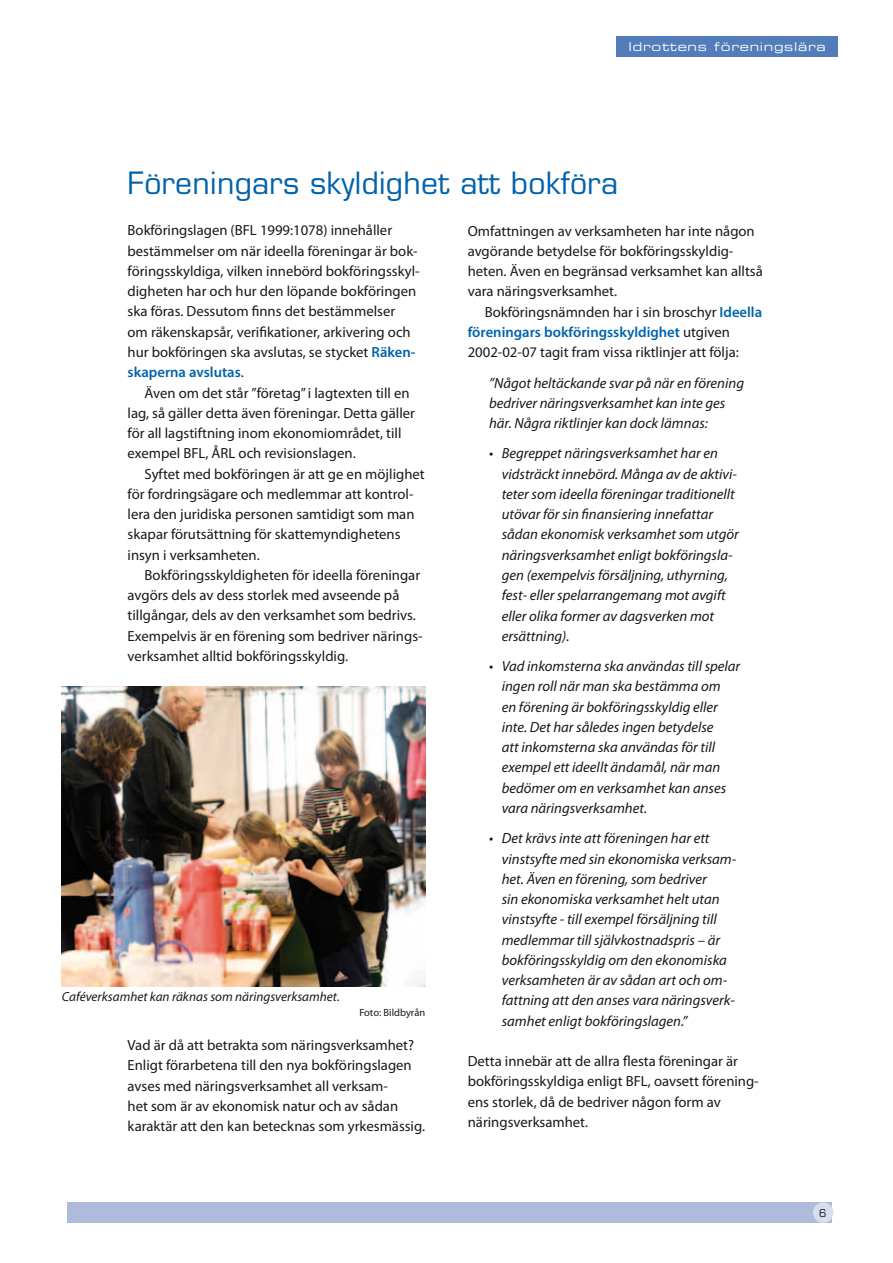
<style>
.page{position:relative;width:893px;height:1263px;background:#fff}
.page>*{position:absolute;margin:0;border:0;box-sizing:border-box;transform-origin:0 0}
.t1{font:30px "Eurostile";letter-spacing:.01em;color:#0063aa}
.t2{font:14.7px/20.2px "Myriad Pro";color:#1a171c}
.t3{font:italic 14.7px/20.2px "Myriad Pro";color:#1a171c}
.t4{font:italic 13.2px "Myriad Pro";color:#1a171c}
.t5{font:12px "Eurostile Extended Two";letter-spacing:.06em;color:#fff}
.t6{font:10.5px "Myriad Pro";color:#1a171c}
.t7{font:10.5px "Eurostile";color:#1a171c}
.s1{font-weight:600;color:#0063aa}
</style>
<div class="page">
<div style="left:67px;top:1202px;width:764px;height:21px;background:#aebbdd"></div>
<div style="left:813px;top:1202px;width:20px;height:21px;background:#d9ddee;border-radius:50%"></div>
<div style="left:617px;top:37px;width:221px;height:20px;background:#527dba"></div>
<img style="left:62px;top:686px;width:363px;height:300px">
<p class="t5" style="left:629px;top:38px;width:199px">Idrottens föreningslära</p>
<h1 class="t1" style="left:128px;top:165px;width:492px">Föreningars skyldighet att bokföra</h1>
<p class="t2" style="left:128px;top:220px;width:294px">Bokföringslagen (BFL 1999:1078) innehåller bestämmelser om när ideella föreningar är bok&shy;föringsskyldiga, vilken innebörd bokföringsskyl&shy;digheten har och hur den löpande bokföringen ska föras. Dessutom finns det bestämmelser<br>om räkenskapsår, verifikationer, arkivering och hur bokföringen ska avslutas, se stycket <span class="s1">Räken&shy;skaperna avslutas</span>.</p>
<p class="t2" style="left:128px;top:382px;width:289px;text-indent:17px">Även om det står ”företag” i lagtexten till en lag, så gäller detta även föreningar. Detta gäller för all lagstiftning inom ekonomiområdet, till exempel BFL, ÅRL och revisionslagen.</p>
<p class="t2" style="left:128px;top:463px;width:299px;text-indent:17px">Syftet med bokföringen är att ge en möjlighet för fordringsägare och medlemmar att kontrol&shy;lera den juridiska personen samtidigt som man skapar förutsättning för skattemyndighetens insyn i verksamheten.</p>
<p class="t2" style="left:128px;top:565px;width:297px;text-indent:17px">Bokföringsskyldigheten för ideella föreningar avgörs dels av dess storlek med avseende på tillgångar, dels av den verksamhet som bedrivs.<br>Exempelvis är en förening som bedriver närings&shy;verksamhet alltid bokföringsskyldig.</p>
<p class="t2" style="left:468px;top:220px;width:297px">Omfattningen av verksamheten har inte någon avgörande betydelse för bok förings skyldig&shy;heten. Även en begränsad verksamhet kan alltså vara näringsverksamhet.</p>
<p class="t2" style="left:468px;top:301px;width:296px;text-indent:17px">Bokföringsnämnden har i sin broschyr <span class="s1">Ideella föreningars bokföringsskyldighet</span> utgiven<br>2002-02-07 tagit fram vissa riktlinjer att följa:</p>
<p class="t3" style="left:489px;top:372px;width:257px">”Något heltäckande svar på när en förening bedriver näringsverksamhet kan inte ges här. Några riktlinjer kan dock lämnas:</p>
<p class="t3" style="left:502px;top:443px;width:238px;text-indent:-13px">• Begreppet näringsverksamhet har en vidsträckt innebörd. Många av de aktivi&shy;teter som ideella föreningar traditionellt utövar för sin finansiering innefattar sådan ekonomisk verksamhet som utgör näringsverksamhet enligt bokföringsla&shy;gen (exempelvis försäljning, uthyrning, fest- eller spelarrangemang mot avgift eller olika former av dagsverken mot ersättning).</p>
<p class="t3" style="left:502px;top:656px;width:240px;text-indent:-13px">• Vad inkomsterna ska användas till spelar ingen roll när man ska bestämma om<br>en förening är bokföringsskyldig eller inte. Det har således ingen betydelse<br>att inkomsterna ska användas för till exempel ett ideellt ändamål, när man bedömer om en verksamhet kan anses vara näringsverksamhet.</p>
<p class="t3" style="left:502px;top:828px;width:236px;text-indent:-13px">• Det krävs inte att föreningen har ett vinstsyfte med sin ekonomiska verksam&shy;het. Även en förening, som bedriver<br>sin ekonomiska verksamhet helt utan vinstsyfte - till exempel försäljning till medlemmar till självkostnadspris – är bokföringsskyldig om den ekonomiska verksamheten är av sådan art och om&shy;fattning att den anses vara näringsverk&shy;samhet enligt bokföringslagen.”</p>
<p class="t2" style="left:468px;top:1051px;width:293px">Detta innebär att de allra esta föreningar är bokföringsskyldiga enligt BFL, oavsett förening&shy;ens storlek, då de bedriver någon form av näringsverksamhet.</p>
<p class="t4" style="left:62px;top:989px;width:279px">Caféverksamhet kan räknas som näringsverksamhet.</p>
<p class="t6" style="left:359px;top:1006px;width:67px">Foto: Bildbyrån</p>
<p class="t2" style="left:128px;top:1035px;width:299px">Vad är då att betrakta som näringsverksamhet?<br>Enligt förarbetena till den nya bokföringslagen avses med näringsverksamhet all verksam-<br>het som är av ekonomisk natur och av sådan karaktär att den kan betecknas som yrkesmässig.</p>
<p class="t7" style="left:819px;top:1206px;width:9px">6</p>
</div>
